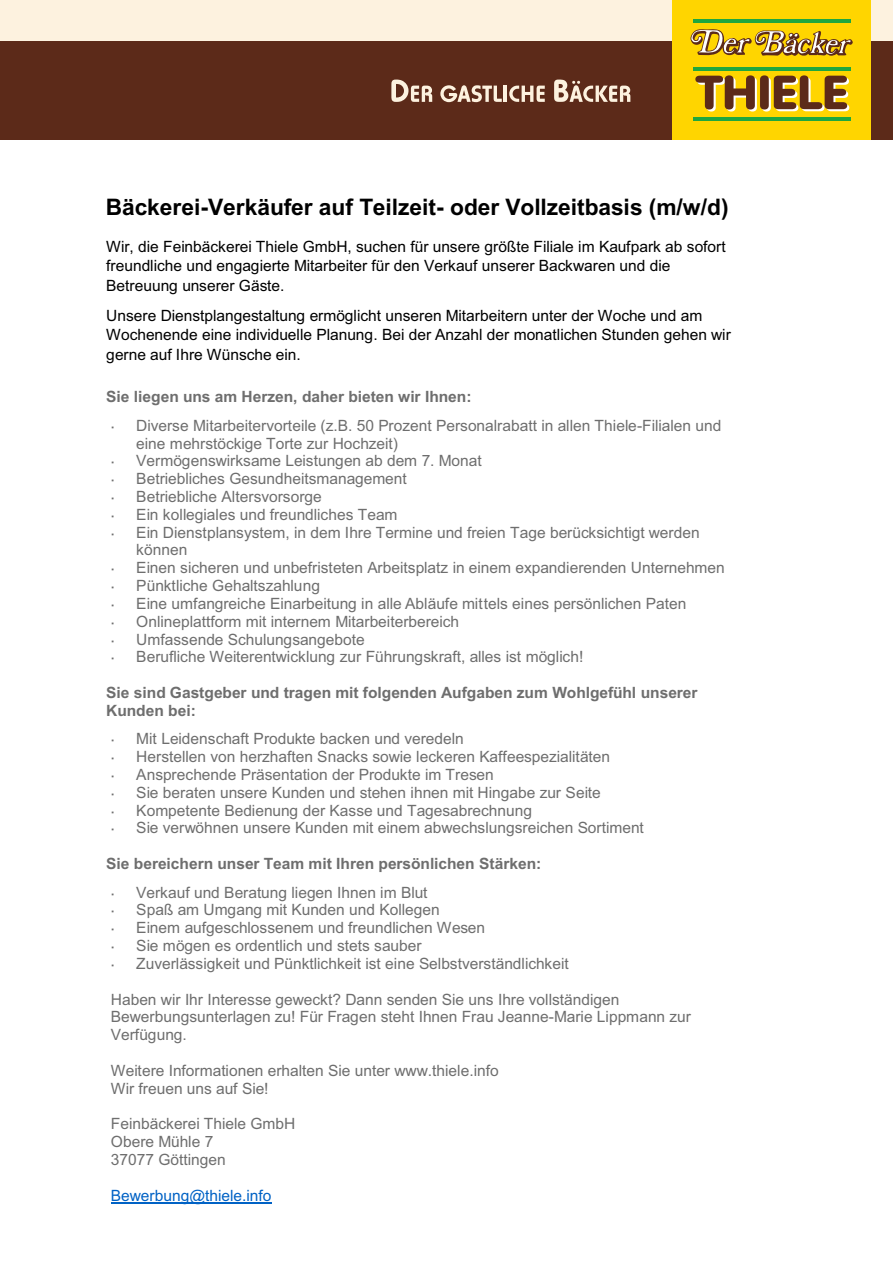
<style>
.page{position:relative;width:893px;height:1263px;background:#fff}
.page>*{position:absolute;margin:0;border:0;box-sizing:border-box;transform-origin:0 0}
.t1{font:700 22.8px "Arial";color:#000}
.t2{font:15.6px/17.9px "Arial";color:#6e6e6e}
.t3{font:15.6px/19.2px "Arial";color:#000}
.t4{font:700 15.6px/17.5px "Arial";color:#6e6e6e}
.t5{font:15.6px "Arial";color:#0062c5}
</style>
<div class="page">
<div style="left:0;top:0;width:893px;height:140px;background:#fdf2df"></div>
<div style="left:0;top:41px;width:893px;height:99px;background:#5c2a19"></div>
<svg style="left:391px;top:80px;width:41px;height:22px"></svg>
<svg style="left:440px;top:85px;width:62px;height:17px"></svg>
<hr style="left:504px;top:86px;width:3px;height:16px;background:#fdf2df">
<svg style="left:509px;top:86px;width:36px;height:16px"></svg>
<svg style="left:554px;top:80px;width:76px;height:22px"></svg>
<div style="left:672px;top:0;width:199px;height:140px;background:#ffd500"></div>
<svg style="left:690px;top:29px;width:163px;height:27px"></svg>
<hr style="left:693px;top:19px;width:158px;height:4px;background:#1fa73f">
<hr style="left:693px;top:67px;width:158px;height:4px;background:#1fa73f">
<hr style="left:693px;top:117px;width:158px;height:4px;background:#1fa73f">
<div style="left:762px;top:77px;width:9px;height:35px;background:#fefefe;border-radius:4px"></div>
<svg style="left:695px;top:75px;width:62px;height:37px"></svg>
<div style="left:760px;top:75px;width:9px;height:35px;background:#5c2a19;border-radius:4px"></div>
<svg style="left:774px;top:75px;width:75px;height:36px"></svg>
<hr style="left:111px;top:1202px;width:161px;height:1px;background:#0062c5">
<h1 class="t1" style="left:106px;top:199px;width:624px">Bäckerei-Verkäufer auf Teilzeit- oder Vollzeitbasis (m/w/d)</h1>
<p class="t3" style="left:106px;top:239px;width:621px">Wir, die Feinbäckerei Thiele GmbH, suchen für unsere größte Filiale im Kaufpark ab sofort freundliche und engagierte Mitarbeiter für den Verkauf unserer Backwaren und die<br>Betreuung unserer Gäste.</p>
<p class="t3" style="left:106px;top:308px;width:626px">Unsere Dienstplangestaltung ermöglicht unseren Mitarbeitern unter der Woche und am<br>Wochenende eine individuelle Planung. Bei der Anzahl der monatlichen Stunden gehen wir gerne auf Ihre Wünsche ein.</p>
<p class="t4" style="left:106px;top:389px;width:367px">Sie liegen uns am Herzen, daher bieten wir Ihnen:</p>
<p class="t2" style="left:136px;top:418px;width:590px">Diverse Mitarbeitervorteile (z.B. 50 Prozent Personalrabatt in allen Thiele-Filialen und eine mehrstöckige Torte zur Hochzeit)<br>Vermögenswirksame Leistungen ab dem 7. Monat<br>Betriebliches Gesundheitsmanagement<br>Betriebliche Altersvorsorge<br>Ein kollegiales und freundliches Team<br>Ein Dienstplansystem, in dem Ihre Termine und freien Tage berücksichtigt werden können<br>Einen sicheren und unbefristeten Arbeitsplatz in einem expandierenden Unternehmen Pünktliche Gehaltszahlung<br>Eine umfangreiche Einarbeitung in alle Abläufe mittels eines persönlichen Paten Onlineplattform mit internem Mitarbeiterbereich<br>Umfassende Schulungsangebote<br>Berufliche Weiterentwicklung zur Führungskraft, alles ist möglich!</p>
<p class="t4" style="left:106px;top:685px;width:593px">Sie sind Gastgeber und tragen mit folgenden Aufgaben zum Wohlgefühl unserer<br>Kunden bei:</p>
<p class="t2" style="left:136px;top:731px;width:509px">Mit Leidenschaft Produkte backen und veredeln<br>Herstellen von herzhaften Snacks sowie leckeren Kaffeespezialitäten Ansprechende Präsentation der Produkte im Tresen<br>Sie beraten unsere Kunden und stehen ihnen mit Hingabe zur Seite Kompetente Bedienung der Kasse und Tagesabrechnung<br>Sie verwöhnen unsere Kunden mit einem abwechslungsreichen Sortiment</p>
<p class="t4" style="left:106px;top:856px;width:436px">Sie bereichern unser Team mit Ihren persönlichen Stärken:</p>
<p class="t2" style="left:136px;top:885px;width:434px">Verkauf und Beratung liegen Ihnen im Blut<br>Spaß am Umgang mit Kunden und Kollegen<br>Einem aufgeschlossenem und freundlichen Wesen<br>Sie mögen es ordentlich und stets sauber<br>Zuverlässigkeit und Pünktlichkeit ist eine Selbstverständlichkeit</p>
<p class="t2" style="left:111px;top:991px;width:581px">Haben wir Ihr Interesse geweckt? Dann senden Sie uns Ihre vollständigen<br>Bewerbungsunterlagen zu! Für Fragen steht Ihnen Frau Jeanne-Marie Lippmann zur<br>Verfügung.</p>
<p class="t2" style="left:111px;top:1063px;width:389px">Weitere Informationen erhalten Sie unter www.thiele.info<br>Wir freuen uns auf Sie!</p>
<p class="t2" style="left:111px;top:1116px;width:186px">Feinbäckerei Thiele GmbH<br>Obere Mühle 7<br>37077 Göttingen</p>
<p class="t5" style="left:111px;top:1189px;width:162px">Bewerbung@thiele.info</p>
</div>
